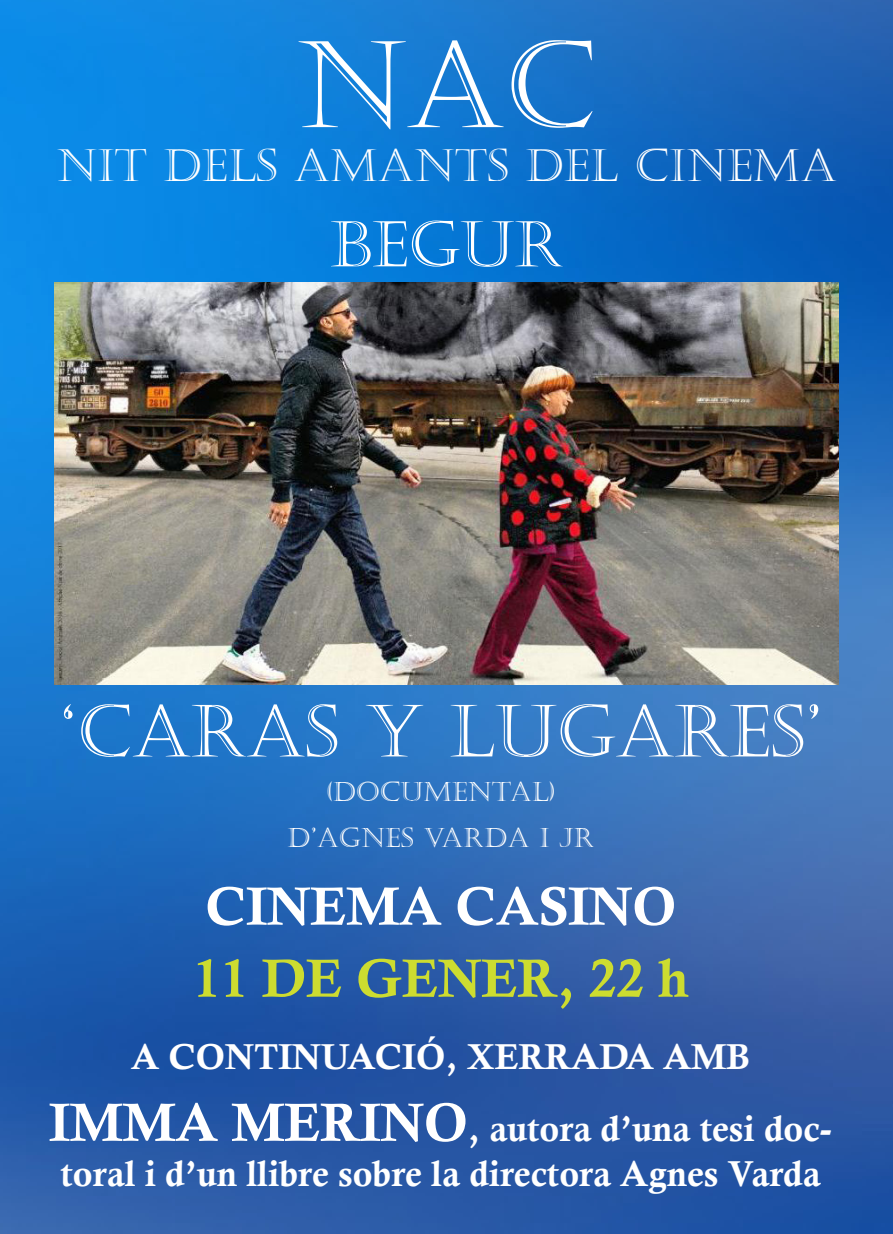
<style>
.page{position:relative;width:893px;height:1234px;background:#fff}
.page>*{position:absolute;margin:0;border:0;box-sizing:border-box;transform-origin:0 0}
.t1{font:120px "Castellar";color:#fff}
.t2{font:72px "Castellar";color:#fff}
.t3{font:63px "Castellar";color:#fff}
.t4{font:54px "Calis MT Bol";color:#cddc30}
.t5{font:54px "Calis MT Bol";color:#fff}
.t6{font:45px "Castellar";color:#fff}
.t7{font:36px/45px "Calis MT Bol";color:#fff;text-align:center}
.t8{font:27px/45px "Castellar";color:#fff;text-align:center}
.s1{font-size:54px}
</style>
<div class="page">
<img style="left:0;top:0;width:893px;height:1233px">
<img style="left:54px;top:283px;width:785px;height:401px">
<p class="t1" style="left:297px;top:17px;width:300px">NAC</p>
<p class="t6" style="left:56px;top:140px;width:781px">NIT DELS AMANTS DEL CINEMA</p>
<p class="t3" style="left:330px;top:208px;width:234px">BEGUR</p>
<p class="t2" style="left:59px;top:690px;width:765px">‘CARAS Y LUGARES ’</p>
<p class="t8" style="left:287px;top:770px;width:309px">(DOCUMENTAL)<br>D’AGNES VARDA I JR</p>
<p class="t5" style="left:205px;top:875px;width:472px">CINEMA CASINO</p>
<p class="t4" style="left:193px;top:947px;width:497px">11 DE GENER, 22 h</p>
<p class="t7" style="left:131px;top:1033px;width:620px">A CONTINUACIÓ, XERRADA AMB</p>
<p class="t7" style="left:49px;top:1105px;width:785px"><span class="s1">IMMA MERINO</span>, autora d’una tesi doc&shy;toral i d’un llibre sobre la directora Agnes Varda</p>
</div>
